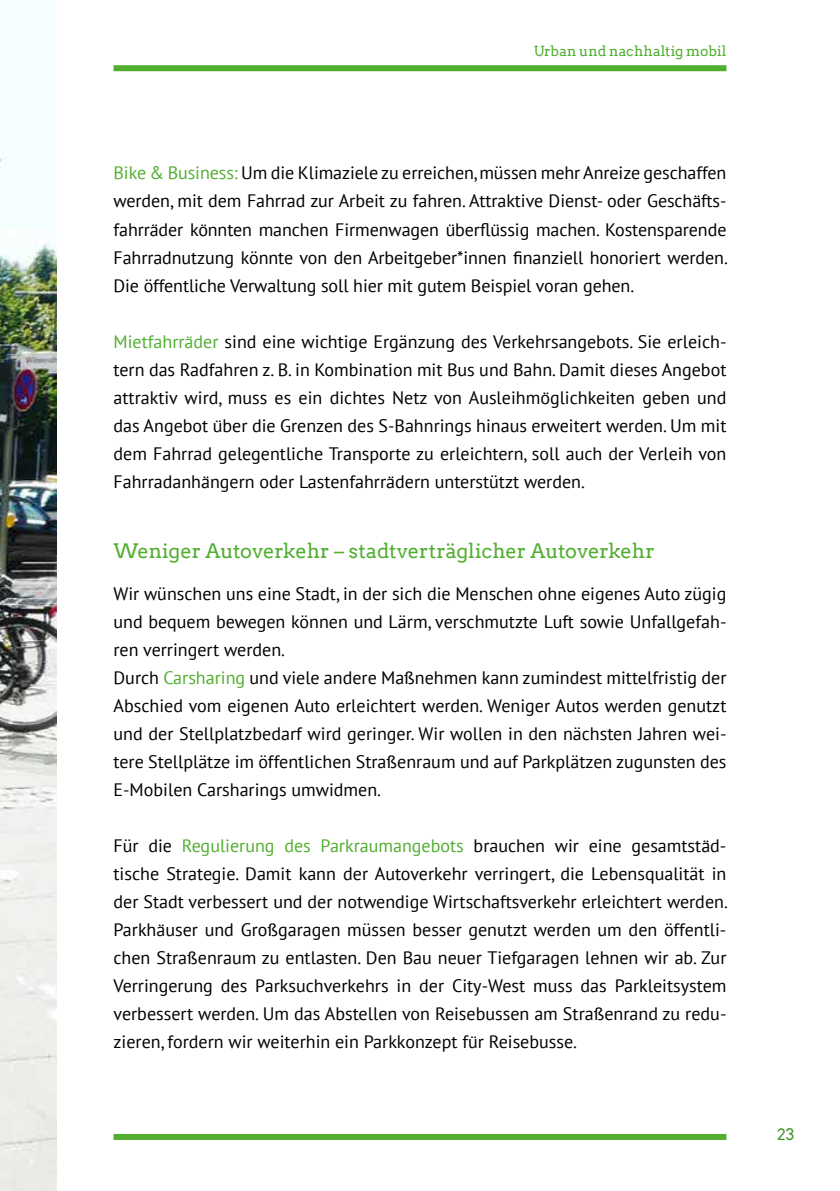
<style>
.page{position:relative;width:840px;height:1191px;background:#fff}
.page>*{position:absolute;margin:0;border:0;box-sizing:border-box;transform-origin:0 0}
.t1{font:20px "Arvo";letter-spacing:-.005em;color:#51ae30}
.t2{font:18px/28px "PT Sans";color:#000}
.t3{font:18px "Calibri";color:#000}
.t4{font:16px "Arvo";color:#459629}
.t5{font:14px "Arvo";color:#51ae30}
.s1{color:#51ae30}
.s2{font-family:"PT Sans"}
.s3{font-family:"Calibri";color:#51ae30}
.s4{font-family:"Calibri"}
</style>
<div class="page">
<img style="left:0;top:150px;width:57px;height:1041px">
<div style="left:113px;top:65px;width:613px;height:6px;background:#51ae30"></div>
<div style="left:113px;top:1134px;width:613px;height:6px;background:#51ae30"></div>
<p class="t5" style="left:533px;top:43px;width:194px">Urban und nachhaltig mobil</p>
<p class="t2" style="left:113px;top:159px;width:614px"><span class="s1">Bike &amp; Business:</span> Um die Klimaziele zu erreichen, müssen mehr Anreize geschaffen werden, mit dem Fahrrad zur Arbeit zu fahren. Attraktive Dienst- oder Geschafts</p>
<p class="t3" style="left:700px;top:189px;width:27px">̈ <span class="s2">-</span></p>
<p class="t2" style="left:113px;top:215px;width:614px">fahrrader konnten manchen Firmenwagen uberflussig machen. Kostensparende</p>
<p class="t3" style="left:159px;top:217px;width:9px">̈</p>
<p class="t3" style="left:208px;top:217px;width:9px">̈</p>
<p class="t3" style="left:455px;top:217px;width:9px">̈</p>
<p class="t3" style="left:500px;top:217px;width:9px">̈</p>
<p class="t2" style="left:113px;top:243px;width:615px">Fahrradnutzung könnte von den Arbeitgeber*innen finanziell honoriert werden.<br>Die öffentliche Verwaltung soll hier mit gutem Beispiel voran gehen.</p>
<p class="t2" style="left:113px;top:327px;width:614px;text-align:justify"><span class="s1">Mietfahrra</span><span class="s3">̈</span><span class="s1">der</span> sind eine wichtige Ergänzung des Verkehrsangebots. Sie erleich&shy;tern das Radfahren z. B. in Kombination mit Bus und Bahn. Damit dieses Angebot attraktiv wird, muss es ein dichtes Netz von Ausleihmo<span class="s4">̈</span>glichkeiten geben und das Angebot u<span class="s4">̈</span>ber die Grenzen des S-Bahnrings hinaus erweitert werden. Um mit dem Fahrrad gelegentliche Transporte zu erleichtern, soll auch der Verleih von Fahrradanha<span class="s4">̈</span>ngern oder Lastenfahrra<span class="s4">̈</span>dern unterstützt werden.</p>
<p class="t1" style="left:113px;top:538px;width:542px">Weniger Autoverkehr – stadtverträglicher Autoverkehr</p>
<p class="t2" style="left:113px;top:579px;width:614px">Wir wünschen uns eine Stadt, in der sich die Menschen ohne eigenes Auto zügig und bequem bewegen können und Lärm, verschmutzte Luft sowie Unfallgefah&shy;ren verringert werden.<br>Durch <span class="s1">Carsharing</span> und viele andere Maßnehmen kann zumindest mittelfristig der Abschied vom eigenen Auto erleichtert werden. Weniger Autos werden genutzt und der Stellplatzbedarf wird geringer. Wir wollen in den nächsten Jahren wei&shy;tere Stellplätze im öffentlichen Straßenraum und auf Parkplätzen zugunsten des E-Mobilen Carsharings umwidmen.</p>
<p class="t2" style="left:113px;top:831px;width:615px;text-align:justify">Für die <span class="s1">Regulierung des Parkraumangebots</span> brauchen wir eine gesamtsta<span class="s4">̈</span>d&shy;tische Strategie. Damit kann der Autoverkehr verringert, die Lebensqualität in der Stadt verbessert und der notwendige Wirtschaftsverkehr erleichtert werden.<br>Parkha<span class="s4">̈</span>user und Großgaragen müssen besser genutzt werden um den öffentli&shy;chen Straßenraum zu entlasten. Den Bau neuer Tiefgaragen lehnen wir ab. Zur Verringerung des Parksuchverkehrs in der City-West muss das Parkleitsystem verbessert werden. Um das Abstellen von Reisebussen am Straßenrand zu redu&shy;zieren, fordern wir weiterhin ein Parkkonzept fu<span class="s4">̈</span>r Reisebusse.</p>
<p class="t4" style="left:776px;top:1124px;width:19px">23</p>
</div>
